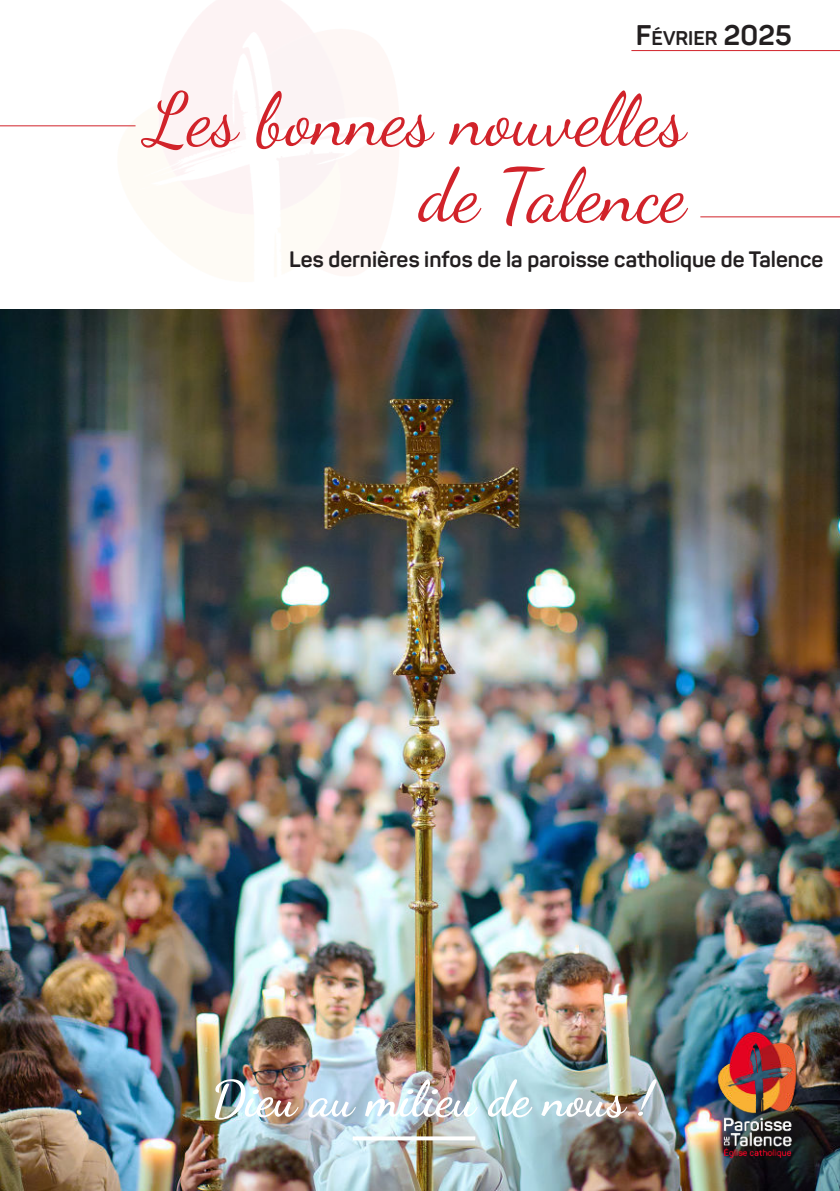
<style>
.page{position:relative;width:840px;height:1191px;background:#fff}
.page>*{position:absolute;margin:0;border:0;box-sizing:border-box;transform-origin:0 0}
.t1{font:74px/76px "Dancing Script";color:#d1232a;text-align:right}
.t2{font:700 50px "Dancing Script";color:#fff}
.t3{font:700 22px "Panton";color:#231f20}
.t4{font:700 19.6px "Panton";color:#231f20}
.s1{font-size:28px}
</style>
<div class="page">
<hr style="left:631px;top:50px;width:208px;height:1px;background:#d1232a">
<hr style="left:700px;top:216px;width:139px;height:1px;background:#d1232a">
<hr style="left:0;top:125px;width:135px;height:1px;background:#d1232a">
<img style="left:0;top:309px;width:839px;height:882px">
<svg style="left:352px;top:1136px;width:123px;height:4px"></svg>
<img style="left:693px;top:1031px;width:126px;height:127px">
<p class="t4" style="left:635px;top:27px;width:157px"><span class="s1">F</span>ÉVRIER <span class="s1">2025</span></p>
<h1 class="t1" style="left:146px;top:82px;width:540px">Les bonnes nouvelles de Talence</h1>
<p class="t3" style="left:289px;top:246px;width:535px">Les dernières infos de la paroisse catholique de Talence</p>
<h2 class="t2" style="left:211px;top:1079px;width:443px">Dieu au milieu de nous !</h2>
</div>
